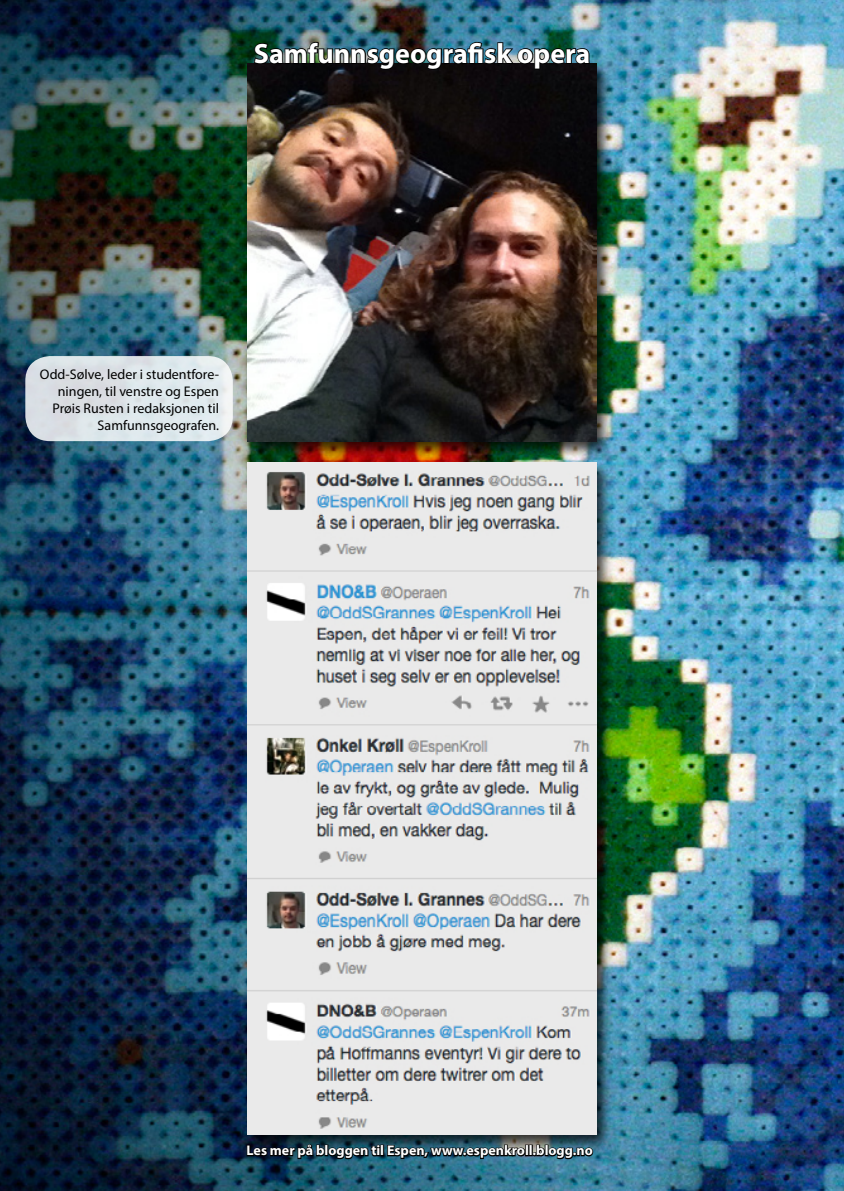
<style>
.page{position:relative;width:844px;height:1191px;background:#fff}
.page>*{position:absolute;margin:0;border:0;box-sizing:border-box;transform-origin:0 0}
.t1{font:700 28px "Myriad Pro";color:#fff}
.t2{font:14px/16.8px "Myriad Pro";color:#000;text-align:right}
.t3{font:700 14px "Myriad Pro";color:#fff}
</style>
<div class="page">
<img style="left:0;top:0;width:843px;height:1191px">
<div style="left:244px;top:60px;width:369px;height:399px;background:#000;opacity:.75"></div>
<img style="left:248px;top:63px;width:348px;height:378px">
<div style="left:244px;top:459px;width:369px;height:693px;background:#000;opacity:.75"></div>
<img style="left:248px;top:462px;width:348px;height:664px">
<img style="left:252px;top:26px;width:338px;height:66px">
<img style="left:0;top:1126px;width:843px;height:57px">
<div style="left:25px;top:356px;width:208px;height:85px;background:linear-gradient(to right,#d6dbe1,#e5eef1);border-radius:25px"></div>
<h1 class="t1" style="left:254px;top:35px;width:338px">Samfunnsgeografisk opera</h1>
<p class="t2" style="left:40px;top:366px;width:180px">Odd-Sølve, leder i studentfore&shy;ningen, til venstre og Espen<br>Prøis Rusten i redaksjonen til<br>Samfunnsgeografen.</p>
<p class="t3" style="left:246px;top:1141px;width:347px">Les mer på bloggen til Espen, www.espenkroll.blogg.no</p>
</div>
